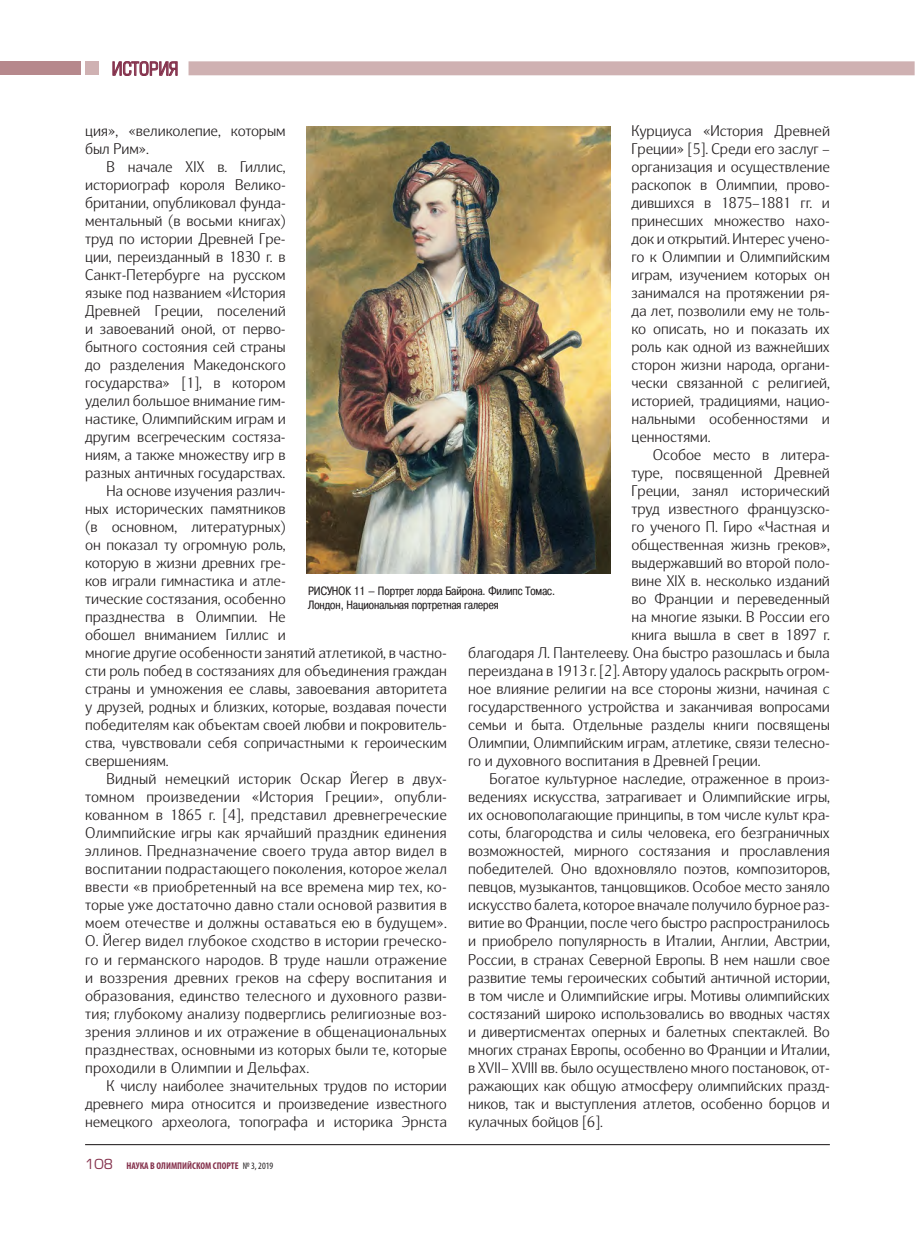
<style>
.page{position:relative;width:915px;height:1234px;background:#fff}
.page>*{position:absolute;margin:0;border:0;box-sizing:border-box;transform-origin:0 0}
.t1{font:18px "Europe Cond";color:#84304b}
.t2{font:300 15px/18px "Nat Grotesk";color:#231f20;scale:1.05 1}
.t3{font:13.5px "Europe";color:#84304b}
.t4{font:12px/13.5px "Pragmatica Cond C";color:#231f20}
.t5{font:700 condensed 9.75px "Myriad Pro";color:#84304b}
.s1{font-weight:400;color:#231f20}
</style>
<div class="page">
<div style="left:0;top:61px;width:81px;height:14px;background:#b6888c"></div>
<div style="left:85px;top:61px;width:14px;height:14px;background:#cfb1b2"></div>
<hr style="left:85px;top:1143px;width:744px;height:1px;background:#231f20">
<div style="left:188px;top:61px;width:726px;height:14px;background:#cfb1b2"></div>
<svg style="left:112px;top:61px;width:66px;height:15px"></svg>
<img style="left:307px;top:127px;width:303px;height:446px">
<p class="t1" style="left:112px;top:57px;width:68px">история</p>
<p class="t2" style="left:631px;top:123px;width:190px;text-align:justify">Курциуса «История Древней Греции» [5]. Среди его заслуг – организация и осуществление раскопок в Олимпии, прово&shy;дившихся в 1875–1881 гг. и принесших множество нахо&shy;док и открытий. Интерес учено&shy;го к Олимпии и Олимпийским играм, изучением которых он занимался на протяжении ря&shy;да лет, позволили ему не толь&shy;ко описать, но и показать их роль как одной из важнейших сторон жизни народа, органи&shy;чески связанной с религией, историей, традициями, нацио&shy;нальными особенностями и ценностями.</p>
<p class="t2" style="left:652px;top:447px;width:170px">Особое место в литера-</p>
<p class="t2" style="left:631px;top:465px;width:190px">туре, посвященной Древней</p>
<p class="t2" style="left:631px;top:483px;width:190px">Греции, занял исторический</p>
<p class="t2" style="left:631px;top:501px;width:190px">труд известного французско-</p>
<p class="t2" style="left:631px;top:519px;width:190px">го ученого П. Гиро «Частная и</p>
<p class="t2" style="left:631px;top:537px;width:190px">общественная жизнь греков»,</p>
<p class="t2" style="left:631px;top:555px;width:190px">выдержавший во второй поло-</p>
<p class="t2" style="left:631px;top:573px;width:190px">вине XIX в. несколько изданий</p>
<p class="t2" style="left:631px;top:591px;width:190px">во Франции и переведенный</p>
<p class="t2" style="left:631px;top:609px;width:190px">на многие языки. В России его</p>
<p class="t2" style="left:631px;top:627px;width:190px">книга вышла в свет в 1897 г.</p>
<p class="t2" style="left:468px;top:645px;width:346px">благодаря Л. Пантелееву. Она быстро разошлась и была</p>
<p class="t2" style="left:468px;top:663px;width:346px">переиздана в 1913 г. [2]. Автору удалось раскрыть огром-</p>
<p class="t2" style="left:468px;top:681px;width:346px">ное влияние религии на все стороны жизни, начиная с</p>
<p class="t2" style="left:468px;top:699px;width:346px">государственного устройства и заканчивая вопросами</p>
<p class="t2" style="left:468px;top:717px;width:346px">семьи и быта. Отдельные разделы книги посвящены</p>
<p class="t2" style="left:468px;top:735px;width:346px">Олимпии, Олимпийским играм, атлетике, связи телесно-</p>
<p class="t2" style="left:468px;top:753px;width:280px">го и духовного воспитания в Древней Греции.</p>
<p class="t2" style="left:489px;top:771px;width:325px">Богатое культурное наследие, отраженное в произ-</p>
<p class="t2" style="left:468px;top:789px;width:346px">ведениях искусства, затрагивает и Олимпийские игры,</p>
<p class="t2" style="left:468px;top:807px;width:346px">их основополагающие принципы, в том числе культ кра-</p>
<p class="t2" style="left:468px;top:825px;width:346px">соты, благородства и силы человека, его безграничных</p>
<p class="t2" style="left:468px;top:843px;width:346px">возможностей, мирного состязания и прославления</p>
<p class="t2" style="left:468px;top:861px;width:346px">победителей. Оно вдохновляло поэтов, композиторов,</p>
<p class="t2" style="left:468px;top:879px;width:346px">певцов, музыкантов, танцовщиков. Особое место заняло</p>
<p class="t2" style="left:468px;top:897px;width:346px">искусство балета, которое вначале получило бурное раз-</p>
<p class="t2" style="left:468px;top:915px;width:346px">витие во Франции, после чего быстро распространилось</p>
<p class="t2" style="left:468px;top:933px;width:346px">и приобрело популярность в Италии, Англии, Австрии,</p>
<p class="t2" style="left:468px;top:951px;width:346px">России, в странах Северной Европы. В нем нашли свое</p>
<p class="t2" style="left:468px;top:969px;width:346px">развитие темы героических событий античной истории,</p>
<p class="t2" style="left:468px;top:987px;width:346px">в том числе и Олимпийские игры. Мотивы олимпийских</p>
<p class="t2" style="left:468px;top:1005px;width:346px">состязаний широко использовались во вводных частях</p>
<p class="t2" style="left:468px;top:1023px;width:346px">и дивертисментах оперных и балетных спектаклей. Во</p>
<p class="t2" style="left:468px;top:1041px;width:346px">многих странах Европы, особенно во Франции и Италии,</p>
<p class="t2" style="left:468px;top:1059px;width:346px">в XVII– XVIII вв. было осуществлено много постановок, от-</p>
<p class="t2" style="left:468px;top:1077px;width:346px">ражающих как общую атмосферу олимпийских празд-</p>
<p class="t2" style="left:468px;top:1095px;width:346px">ников, так и выступления атлетов, особенно борцов и</p>
<p class="t2" style="left:468px;top:1113px;width:130px">кулачных бойцов [6].</p>
<p class="t2" style="left:85px;top:123px;width:192px">ция», «великолепие, которым был Рим».</p>
<p class="t2" style="left:106px;top:159px;width:172px">В начале XIX в. Гиллис,</p>
<p class="t2" style="left:85px;top:177px;width:192px">историограф короля Велико-</p>
<p class="t2" style="left:85px;top:195px;width:192px">британии, опубликовал фунда-</p>
<p class="t2" style="left:85px;top:213px;width:192px">ментальный (в восьми книгах)</p>
<p class="t2" style="left:85px;top:231px;width:192px">труд по истории Древней Гре-</p>
<p class="t2" style="left:85px;top:249px;width:192px">ции, переизданный в 1830 г. в</p>
<p class="t2" style="left:85px;top:267px;width:192px">Санкт-Петербурге на русском</p>
<p class="t2" style="left:85px;top:285px;width:192px">языке под названием «История</p>
<p class="t2" style="left:85px;top:303px;width:192px">Древней Греции, поселений</p>
<p class="t2" style="left:85px;top:321px;width:192px">и завоеваний оной, от перво-</p>
<p class="t2" style="left:85px;top:339px;width:192px">бытного состояния сей страны</p>
<p class="t2" style="left:85px;top:357px;width:192px">до разделения Македонского</p>
<p class="t2" style="left:85px;top:375px;width:192px">государства» [1], в котором</p>
<p class="t2" style="left:85px;top:393px;width:192px">уделил большое внимание гим-</p>
<p class="t2" style="left:85px;top:411px;width:192px">настике, Олимпийским играм и</p>
<p class="t2" style="left:85px;top:429px;width:192px">другим всегреческим состяза-</p>
<p class="t2" style="left:85px;top:447px;width:192px">ниям, а также множеству игр в</p>
<p class="t2" style="left:85px;top:465px;width:192px">разных античных государствах.</p>
<p class="t2" style="left:106px;top:483px;width:172px">На основе изучения различ-</p>
<p class="t2" style="left:85px;top:501px;width:192px">ных исторических памятников</p>
<p class="t2" style="left:85px;top:519px;width:192px">(в основном, литературных)</p>
<p class="t2" style="left:85px;top:537px;width:192px">он показал ту огромную роль,</p>
<p class="t2" style="left:85px;top:555px;width:192px">которую в жизни древних гре-</p>
<p class="t2" style="left:85px;top:573px;width:192px">ков играли гимнастика и атле-</p>
<p class="t2" style="left:85px;top:591px;width:192px">тические состязания, особенно</p>
<p class="t2" style="left:85px;top:609px;width:192px">празднества в Олимпии. Не</p>
<p class="t2" style="left:85px;top:627px;width:192px">обошел вниманием Гиллис и</p>
<p class="t2" style="left:85px;top:645px;width:346px">многие другие особенности занятий атлетикой, в частно-</p>
<p class="t2" style="left:85px;top:663px;width:346px">сти роль побед в состязаниях для объединения граждан</p>
<p class="t2" style="left:85px;top:681px;width:346px">страны и умножения ее славы, завоевания авторитета</p>
<p class="t2" style="left:85px;top:699px;width:346px">у друзей, родных и близких, которые, воздавая почести</p>
<p class="t2" style="left:85px;top:717px;width:346px">победителям как объектам своей любви и покровитель-</p>
<p class="t2" style="left:85px;top:735px;width:346px">ства, чувствовали себя сопричастными к героическим</p>
<p class="t2" style="left:85px;top:753px;width:81px">свершениям.</p>
<p class="t2" style="left:106px;top:771px;width:325px">Видный немецкий историк Оскар Йегер в двух-</p>
<p class="t2" style="left:85px;top:789px;width:346px">томном произведении «История Греции», опубли-</p>
<p class="t2" style="left:85px;top:807px;width:346px">кованном в 1865 г. [4], представил древнегреческие</p>
<p class="t2" style="left:85px;top:825px;width:346px">Олимпийские игры как ярчайший праздник единения</p>
<p class="t2" style="left:85px;top:843px;width:346px">эллинов. Предназначение своего труда автор видел в</p>
<p class="t2" style="left:85px;top:861px;width:346px">воспитании подрастающего поколения, которое желал</p>
<p class="t2" style="left:85px;top:879px;width:346px">ввести «в приобретенный на все времена мир тех, ко-</p>
<p class="t2" style="left:85px;top:897px;width:346px">торые уже достаточно давно стали основой развития в</p>
<p class="t2" style="left:85px;top:915px;width:346px">моем отечестве и должны оставаться ею в будущем».</p>
<p class="t2" style="left:85px;top:933px;width:346px">О. Йегер видел глубокое сходство в истории греческо-</p>
<p class="t2" style="left:85px;top:951px;width:346px">го и германского народов. В труде нашли отражение</p>
<p class="t2" style="left:85px;top:969px;width:346px">и воззрения древних греков на сферу воспитания и</p>
<p class="t2" style="left:85px;top:987px;width:346px">образования, единство телесного и духовного разви-</p>
<p class="t2" style="left:85px;top:1005px;width:346px">тия; глубокому анализу подверглись религиозные воз-</p>
<p class="t2" style="left:85px;top:1023px;width:346px">зрения эллинов и их отражение в общенациональных</p>
<p class="t2" style="left:85px;top:1041px;width:346px">празднествах, основными из которых были те, которые</p>
<p class="t2" style="left:85px;top:1059px;width:215px">проходили в Олимпии и Дельфах.</p>
<p class="t2" style="left:106px;top:1077px;width:325px">К числу наиболее значительных трудов по истории</p>
<p class="t2" style="left:85px;top:1095px;width:346px">древнего мира относится и произведение известного</p>
<p class="t2" style="left:85px;top:1113px;width:346px">немецкого археолога, топографа и историка Эрнста</p>
<p class="t4" style="left:308px;top:584px;width:248px;text-indent:46px">11 – Портрет лорда Байрона. Филипс Томас.<br>Лондон, Национальная портретная галерея</p>
<p class="t4" style="left:308px;top:584px;width:13px">Рисунок</p>
<p class="t3" style="left:85px;top:1155px;width:29px">108</p>
<p class="t5" style="left:126px;top:1158px;width:148px">НАУКА В ОЛИМПИЙСКОМ СПОРТЕ <span class="s1">№ 3, 2019</span></p>
</div>
